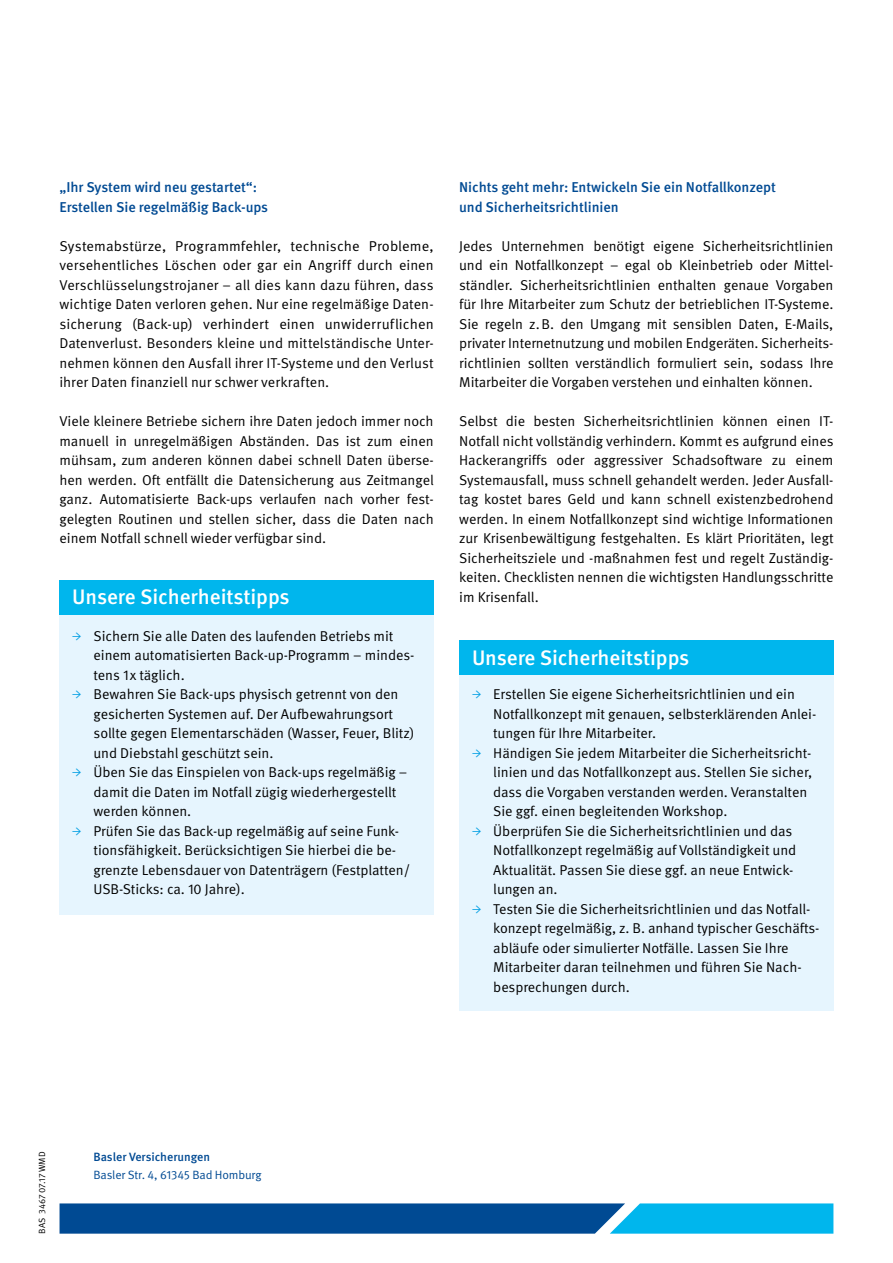
<style>
.page{position:relative;width:893px;height:1263px;background:#fff}
.page>*{position:absolute;margin:0;border:0;box-sizing:border-box;transform-origin:0 0}
.t1{font:500 21px "Meta Pro";letter-spacing:-.005em;color:#fff}
.t2{font:14.25px/19.5px "Meta Pro Norm";letter-spacing:-.005em;color:#000}
.t3{font:500 14.25px/19.5px "Meta Pro";letter-spacing:-.005em;color:#004a93}
.t4{font:12px "Meta Pro Norm";letter-spacing:-.015em;color:#004a93}
.t5{font:500 12px "Meta Pro";letter-spacing:-.005em;color:#004a93}
.t6{font:9px "Meta Pro Norm";letter-spacing:-.005em;color:#000}
.s1{font-family:"Minion Pro";font-weight:600;color:#009ee3}
</style>
<div class="page">
<svg style="left:60px;top:1203px;width:773px;height:30px;background:#086cae"></svg>
<div style="left:60px;top:610px;width:374px;height:305px;background:#e6f5fe"></div>
<div style="left:60px;top:580px;width:374px;height:34px;background:#00b6ed"></div>
<div style="left:459px;top:670px;width:374px;height:341px;background:#e6f5fe"></div>
<div style="left:459px;top:641px;width:374px;height:34px;background:#00b6ed"></div>
<p class="t3" style="left:60px;top:176px;width:210px">„Ihr System wird neu gestartet“:<br>Erstellen Sie regelmäßig Back-ups</p>
<p class="t2" style="left:60px;top:235px;width:376px;text-align:justify">Systemabstürze, Programmfehler, technische Probleme, versehentliches Löschen oder gar ein Angriff durch einen Verschlüsselungstrojaner – all dies kann dazu führen, dass wichtige Daten verloren gehen. Nur eine regelmäßige Daten&shy;sicherung (Back-up) verhindert einen unwiderruflichen Datenverlust. Besonders kleine und mittelständische Unter&shy;nehmen können den Ausfall ihrer IT-Systeme und den Verlust ihrer Daten finanziell nur schwer verkraften.</p>
<p class="t2" style="left:60px;top:410px;width:376px">Viele kleinere Betriebe sichern ihre Daten jedoch immer noch manuell in unregelmäßigen Abständen. Das ist zum einen mühsam, zum anderen können dabei schnell Daten überse&shy;hen werden. Oft entfällt die Datensicherung aus Zeitmangel ganz. Automatisierte Back-ups verlaufen nach vorher fest&shy;gelegten Routinen und stellen sicher, dass die Daten nach einem Notfall schnell wieder verfügbar sind.</p>
<h1 class="t1" style="left:72px;top:581px;width:219px">Unsere Sicherheitstipps</h1>
<p class="t2" style="left:94px;top:625px;width:322px;text-indent:-21px"><span class="s1">→</span> Sichern Sie alle Daten des laufenden Betriebs mit einem automatisierten Back-up-Programm – mindes&shy;tens 1x täglich.</p>
<p class="t2" style="left:94px;top:683px;width:322px;text-indent:-21px"><span class="s1">→</span> Bewahren Sie Back-ups physisch getrennt von den gesicherten Systemen auf. Der Aufbewahrungsort sollte gegen Elementarschäden (Wasser, Feuer, Blitz) und Diebstahl geschützt sein.</p>
<p class="t2" style="left:94px;top:761px;width:315px;text-indent:-21px"><span class="s1">→</span> Üben Sie das Einspielen von Back-ups regelmäßig – damit die Daten im Notfall zügig wiederhergestellt werden können.</p>
<p class="t2" style="left:94px;top:820px;width:318px;text-indent:-21px"><span class="s1">→</span> Prüfen Sie das Back-up regelmäßig auf seine Funk&shy;tionsfähigkeit. Berücksichtigen Sie hierbei die be&shy;grenzte Lebensdauer von Datenträgern (Festplatten/ USB-Sticks: ca. 10 Jahre).</p>
<p class="t3" style="left:459px;top:176px;width:318px">Nichts geht mehr: Entwickeln Sie ein Notfallkonzept und Sicherheitsrichtlinien</p>
<p class="t2" style="left:459px;top:235px;width:376px;text-align:justify">Jedes Unternehmen benötigt eigene Sicherheitsrichtlinien und ein Notfallkonzept – egal ob Kleinbetrieb oder Mittel&shy;ständler. Sicherheitsrichtlinien enthalten genaue Vorgaben für Ihre Mitarbeiter zum Schutz der betrieblichen IT-Systeme.<br>Sie regeln z.B. den Umgang mit sensiblen Daten, E-Mails, privater Internetnutzung und mobilen Endgeräten. Sicherheits&shy;richtlinien sollten verständlich formuliert sein, sodass Ihre Mitarbeiter die Vorgaben verstehen und einhalten können.</p>
<p class="t2" style="left:459px;top:410px;width:376px;text-align:justify">Selbst die besten Sicherheitsrichtlinien können einen IT-Notfall nicht vollständig verhindern. Kommt es aufgrund eines Hackerangriffs oder aggressiver Schadsoftware zu einem Systemausfall, muss schnell gehandelt werden. Jeder Ausfall&shy;tag kostet bares Geld und kann schnell existenzbedrohend werden. In einem Notfallkonzept sind wichtige Informationen zur Krisenbewältigung festgehalten. Es klärt Prioritäten, legt Sicherheitsziele und -maßnahmen fest und regelt Zuständig&shy;keiten. Checklisten nennen die wichtigsten Handlungsschritte im Krisenfall.</p>
<h1 class="t1" style="left:472px;top:641px;width:219px">Unsere Sicherheitstipps</h1>
<p class="t2" style="left:493px;top:683px;width:325px;text-indent:-21px"><span class="s1">→</span> Erstellen Sie eigene Sicherheitsrichtlinien und ein<br>Notfallkonzept mit genauen, selbsterklärenden Anlei&shy;tungen für Ihre Mitarbeiter.</p>
<p class="t2" style="left:493px;top:742px;width:321px;text-indent:-21px"><span class="s1">→</span> Händigen Sie jedem Mitarbeiter die Sicherheitsricht&shy;linien und das Notfallkonzept aus. Stellen Sie sicher, dass die Vorgaben verstanden werden. Veranstalten Sie ggf. einen begleitenden Workshop.</p>
<p class="t2" style="left:493px;top:820px;width:305px;text-indent:-21px"><span class="s1">→</span> Überprüfen Sie die Sicherheitsrichtlinien und das Notfallkonzept regelmäßig auf Vollständigkeit und Aktualität. Passen Sie diese ggf. an neue Entwick&shy;lungen an.</p>
<p class="t2" style="left:493px;top:898px;width:328px;text-indent:-21px"><span class="s1">→</span> Testen Sie die Sicherheitsrichtlinien und das Notfall&shy;konzept regelmäßig, z. B. anhand typischer Geschäfts&shy;abläufe oder simulierter Notfälle. Lassen Sie Ihre Mitarbeiter daran teilnehmen und führen Sie Nach&shy;besprechungen durch.</p>
<p class="t6" style="left:35px;top:1233px;width:83px;rotate:-90deg">BAS 3467 07.17 WMD</p>
<p class="t5" style="left:94px;top:1148px;width:118px">Basler Versicherungen</p>
<p class="t4" style="left:94px;top:1165px;width:169px">Basler Str. 4, 61345 Bad Homburg</p>
</div>
